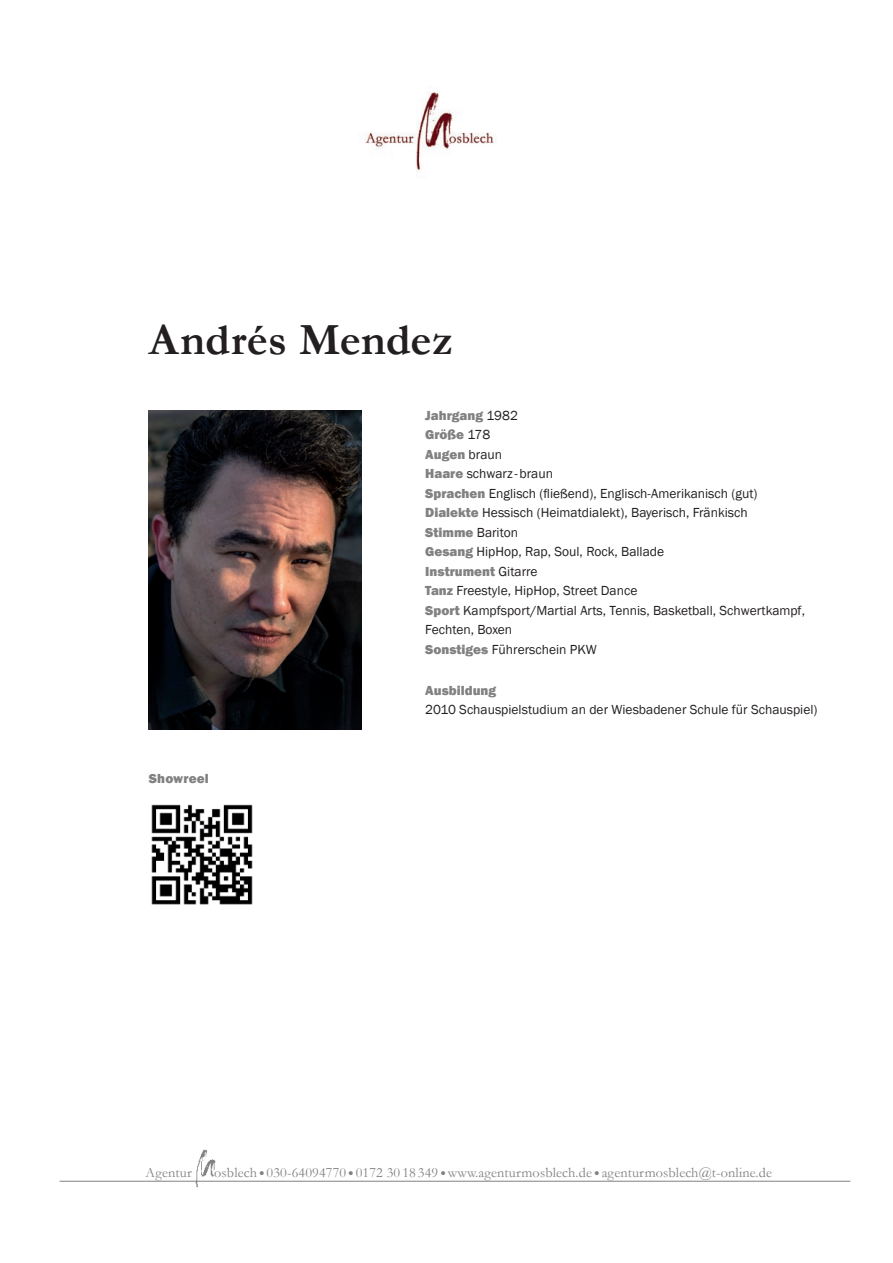
<style>
.page{position:relative;width:893px;height:1263px;background:#fff}
.page>*{position:absolute;margin:0;border:0;box-sizing:border-box;transform-origin:0 0}
.t1{font:700 45px "Garamond";letter-spacing:.005em;color:#231f20}
.t2{font:14.25px "Garamond";letter-spacing:.01em;color:#828182}
.t3{font:13.5px/19.5px "Franklin Gothic";color:#231f20}
.t4{font:800 13.5px "Franklin Gothic";color:#828182}
.s1{font-weight:800;color:#828182}
.s2{font-family:"Franklin Gothic"}
</style>
<div class="page">
<img style="left:365px;top:92px;width:129px;height:80px">
<img style="left:193px;top:1149px;width:26px;height:39px">
<hr style="left:60px;top:1181px;width:790px;height:1px;background:#828182">
<img style="left:151px;top:804px;width:102px;height:101px">
<img style="left:149px;top:410px;width:213px;height:319px">
<h1 class="t1" style="left:149px;top:309px;width:306px">Andrés Mendez</h1>
<p class="t4" style="left:149px;top:770px;width:62px">Showreel</p>
<p class="t3" style="left:425px;top:406px;width:381px"><span class="s1">Jahrgang</span> 1982<br><span class="s1">Größe</span> 178<br><span class="s1">Augen</span> braun<br><span class="s1">Haare</span> schwarz - braun<br><span class="s1">Sprachen</span> Englisch (fließend), Englisch-Amerikanisch (gut)<br><span class="s1">Dialekte</span> Hessisch (Heimatdialekt), Bayerisch, Fränkisch<br><span class="s1">Stimme</span> Bariton<br><span class="s1">Gesang</span> HipHop, Rap, Soul, Rock, Ballade<br><span class="s1">Instrument</span> Gitarre<br><span class="s1">Tanz</span> Freestyle, HipHop, Street Dance<br><span class="s1">Sport</span> Kampfsport/Martial Arts, Tennis, Basketball, Schwertkampf,<br>Fechten, Boxen<br><span class="s1">Sonstiges</span> Führerschein PKW</p>
<p class="t4" style="left:425px;top:681px;width:72px">Ausbildung</p>
<p class="t3" style="left:425px;top:700px;width:394px">2010 Schauspielstudium an der Wiesbadener Schule für Schauspiel)</p>
<p class="t2" style="left:146px;top:1162px;width:48px">Agentur</p>
<p class="t2" style="left:214px;top:1162px;width:559px">osblech<span class="s2">•</span>030-64094770<span class="s2">•</span>0172 30 18 349<span class="s2">•</span>www.agenturmosblech.de<span class="s2">•</span>agenturmosblech@t-online.de</p>
</div>
